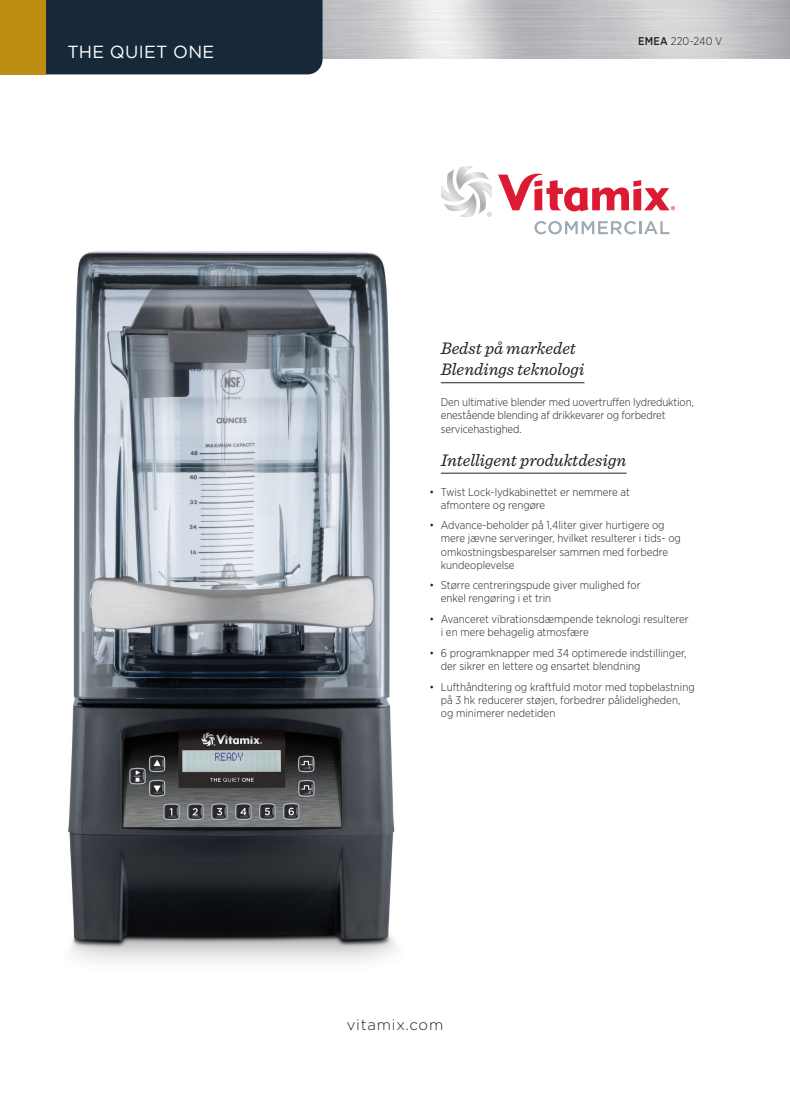
<style>
.page{position:relative;width:790px;height:1098px;background:#fff}
.page>*{position:absolute;margin:0;border:0;box-sizing:border-box;transform-origin:0 0}
.t1{font:italic 17.5px/21px "Sentinel";color:#231f20}
.t2{font:17.5px "Gotham";letter-spacing:.02em;color:#fff}
.t3{font:300 15px "Gotham";letter-spacing:.05em;color:#231f20}
.t4{font:300 11.25px/13.1px "Gotham Narrow";color:#231f20}
.s1{font-weight:500}
</style>
<div class="page">
<img style="left:322px;top:0;width:467px;height:58px">
<svg style="left:498px;top:173px;width:176px;height:38px"></svg>
<svg style="left:441px;top:166px;width:50px;height:51px"></svg>
<svg style="left:534px;top:221px;width:135px;height:13px"></svg>
<div style="left:45px;top:0;width:277px;height:74px;background:#172938"></div>
<div style="left:0;top:0;width:45px;height:74px;background:#bd8d11"></div>
<img style="left:68px;top:251px;width:328px;height:712px">
<hr style="left:440px;top:382px;width:144px;height:1px;background:#231f20">
<hr style="left:440px;top:473px;width:186px;height:1px;background:#231f20">
<h1 class="t2" style="left:68px;top:41px;width:148px">THE QUIET ONE</h1>
<p class="t4" style="left:637px;top:34px;width:86px"><span class="s1">EMEA</span> 220-240 V</p>
<h1 class="t1" style="left:440px;top:336px;width:145px">Bedst på markedet<br>Blendings teknologi</h1>
<p class="t4" style="left:440px;top:394px;width:254px;line-height:13.8px">Den ultimative blender med uovertruffen lydreduktion, enestående blending af drikkevarer og forbedret servicehastighed.</p>
<h1 class="t1" style="left:440px;top:448px;width:187px">Intelligent produktdesign</h1>
<p class="t4" style="left:440px;top:484px;width:190px;text-indent:-11px">• Twist Lock-lydkabinettet er nemmere at afmontere og rengøre</p>
<p class="t4" style="left:440px;top:518px;width:241px;text-indent:-11px">• Advance-beholder på 1,4liter giver hurtigere og mere jævne serveringer, hvilket resulterer i tids- og omkostningsbesparelser sammen med forbedre kundeoplevelse</p>
<p class="t4" style="left:440px;top:578px;width:201px;text-indent:-11px">• Større centreringspude giver mulighed for enkel rengøring i et trin</p>
<p class="t4" style="left:440px;top:612px;width:249px;text-indent:-11px">• Avanceret vibrationsdæmpende teknologi resulterer i en mere behagelig atmosfære</p>
<p class="t4" style="left:440px;top:646px;width:247px;text-indent:-11px">• 6 programknapper med 34 optimerede indstillinger, der sikrer en lettere og ensartet blendning</p>
<p class="t4" style="left:440px;top:679px;width:255px;text-indent:-11px">• Lufthåndtering og kraftfuld motor med topbelastning på 3 hk reducerer støjen, forbedrer pålideligheden, og minimerer nedetiden</p>
<h2 class="t3" style="left:346px;top:1015px;width:98px">vitamix.com</h2>
</div>
